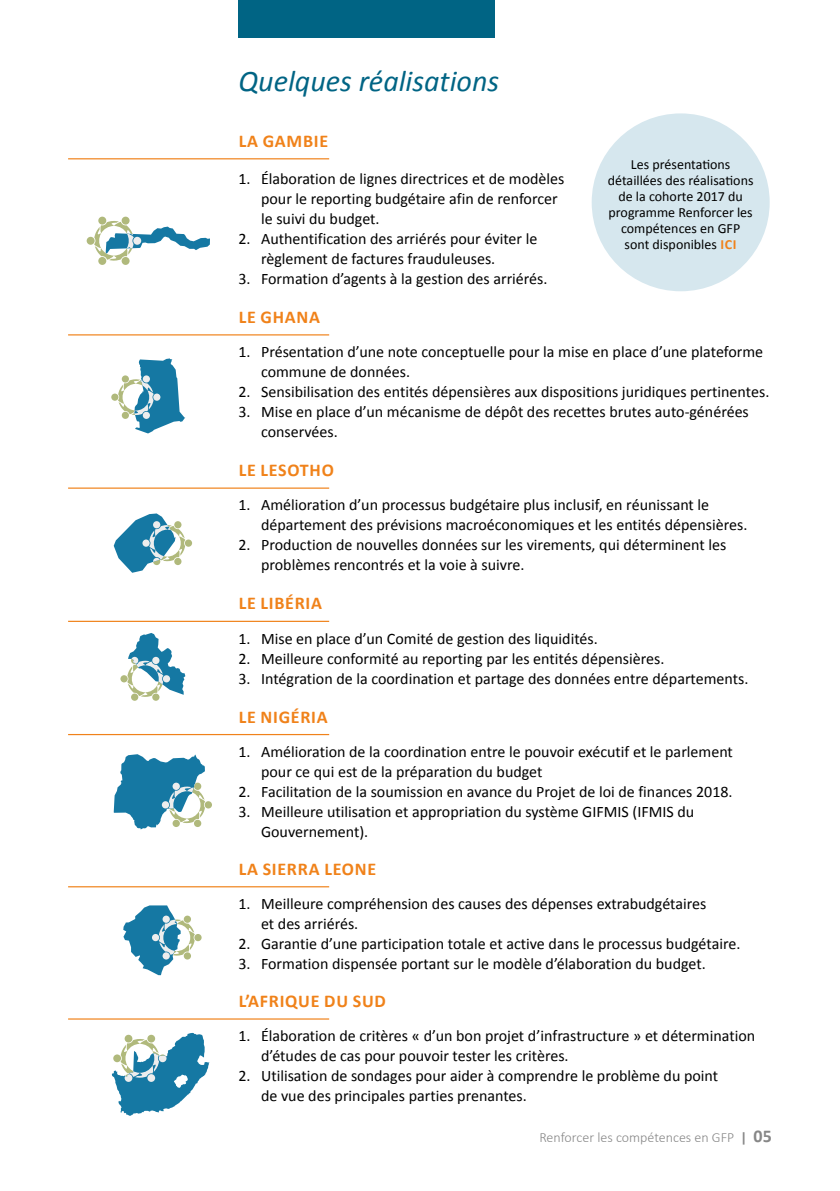
<style>
.page{position:relative;width:840px;height:1191px;background:#fff}
.page>*{position:absolute;margin:0;border:0;box-sizing:border-box;transform-origin:0 0}
.t1{font:italic 30px "Calibri";color:#006484}
.t2{font:700 18px "Calibri";letter-spacing:.04em;color:#f0821a}
.t3{font:16px/20px "Calibri";color:#000}
.t4{font:14px/16px "Calibri";color:#000;text-align:center}
.t5{font:300 14px "Calibri";color:#878787}
.s1{font-weight:700;color:#f0821a}
.s2{font-weight:700}
.s3{font-weight:700;font-size:18px}
</style>
<div class="page">
<div style="left:238px;top:0;width:256px;height:37px;background:#006484"></div>
<hr style="left:68px;top:158px;width:261px;height:1px;background:#f0821a">
<hr style="left:68px;top:334px;width:261px;height:1px;background:#f0821a">
<hr style="left:68px;top:487px;width:261px;height:2px;background:#f0821a">
<hr style="left:68px;top:621px;width:261px;height:1px;background:#f0821a">
<hr style="left:68px;top:734px;width:261px;height:1px;background:#f0821a">
<hr style="left:68px;top:886px;width:261px;height:1px;background:#f0821a">
<hr style="left:68px;top:1018px;width:261px;height:1px;background:#f0821a">
<div style="left:204px;top:801px;width:8px;height:7px;background:#b0b97c;border-radius:50%"></div>
<svg style="left:114px;top:754px;width:91px;height:75px"></svg>
<div style="left:162px;top:801px;width:7px;height:7px;background:#ededed;border-radius:50%"></div>
<div style="left:185px;top:539px;width:7px;height:8px;background:#b0b97c;border-radius:50%"></div>
<svg style="left:114px;top:513px;width:71px;height:60px"></svg>
<div style="left:142px;top:539px;width:8px;height:8px;background:#ededed;border-radius:50%"></div>
<div style="left:111px;top:393px;width:7px;height:8px;background:#b0b97c;border-radius:50%"></div>
<svg style="left:118px;top:358px;width:67px;height:75px"></svg>
<div style="left:152px;top:693px;width:7px;height:8px;background:#b0b97c;border-radius:50%"></div>
<div style="left:131px;top:693px;width:7px;height:8px;background:#b0b97c;border-radius:50%"></div>
<div style="left:120px;top:675px;width:8px;height:7px;background:#b0b97c;border-radius:50%"></div>
<svg style="left:127px;top:633px;width:58px;height:64px"></svg>
<svg style="left:112px;top:1033px;width:97px;height:82px"></svg>
<div style="left:113px;top:1054px;width:8px;height:8px;background:#b0b97c;border-radius:50%"></div>
<div style="left:591px;top:113px;width:178px;height:178px;background:#d6e7ee;border-radius:50%"></div>
<div style="left:194px;top:934px;width:7px;height:7px;background:#b0b97c;border-radius:50%"></div>
<svg style="left:123px;top:905px;width:72px;height:70px"></svg>
<div style="left:152px;top:934px;width:7px;height:7px;background:#ededed;border-radius:50%"></div>
<div style="left:121px;top:217px;width:8px;height:8px;background:#b0b97c;border-radius:50%"></div>
<div style="left:121px;top:257px;width:8px;height:8px;background:#b0b97c;border-radius:50%"></div>
<div style="left:98px;top:217px;width:8px;height:8px;background:#b0b97c;border-radius:50%"></div>
<div style="left:98px;top:257px;width:8px;height:8px;background:#b0b97c;border-radius:50%"></div>
<div style="left:87px;top:237px;width:8px;height:8px;background:#b0b97c;border-radius:50%"></div>
<svg style="left:94px;top:220px;width:116px;height:41px"></svg>
<h1 class="t1" style="left:238px;top:60px;width:262px">Quelques réalisations</h1>
<p class="t2" style="left:238px;top:129px;width:91px">LA GAMBIE</p>
<p class="t3" style="left:261px;top:169px;width:305px;text-indent:-23px">1. Élaboration de lignes directrices et de modèles pour le reporting budgétaire afin de renforcer le suivi du budget.</p>
<p class="t3" style="left:261px;top:229px;width:277px;text-indent:-23px">2. Authentification des arriérés pour éviter le règlement de factures frauduleuses.</p>
<p class="t3" style="left:238px;top:269px;width:310px">3. Formation d’agents à la gestion des arriérés.</p>
<p class="t2" style="left:238px;top:305px;width:83px">LE GHANA</p>
<p class="t3" style="left:261px;top:342px;width:503px;text-indent:-23px">1. Présentation d’une note conceptuelle pour la mise en place d’une plateforme commune de données.</p>
<p class="t3" style="left:238px;top:382px;width:532px">2. Sensibilisation des entités dépensières aux dispositions juridiques pertinentes.</p>
<p class="t3" style="left:261px;top:402px;width:489px;text-indent:-23px">3. Mise en place d’un mécanisme de dépôt des recettes brutes auto-générées conservées.</p>
<p class="t2" style="left:238px;top:459px;width:97px">LE LESOTHO</p>
<p class="t3" style="left:261px;top:495px;width:487px;text-indent:-23px">1. Amélioration d’un processus budgétaire plus inclusif, en réunissant le département des prévisions macroéconomiques et les entités dépensières.</p>
<p class="t3" style="left:261px;top:535px;width:466px;text-indent:-23px">2. Production de nouvelles données sur les virements, qui déterminent les problèmes rencontrés et la voie à suivre.</p>
<p class="t2" style="left:238px;top:592px;width:85px">LE LIBÉRIA</p>
<p class="t3" style="left:238px;top:628px;width:361px">1. Mise en place d’un Comité de gestion des liquidités.</p>
<p class="t3" style="left:238px;top:648px;width:427px">2. Meilleure conformité au reporting par les entités dépensières.</p>
<p class="t3" style="left:238px;top:668px;width:511px">3. Intégration de la coordination et partage des données entre départements.</p>
<p class="t2" style="left:238px;top:705px;width:90px">LE NIGÉRIA</p>
<p class="t3" style="left:261px;top:741px;width:473px;text-indent:-23px">1. Amélioration de la coordination entre le pouvoir exécutif et le parlement pour ce qui est de la préparation du budget</p>
<p class="t3" style="left:238px;top:781px;width:495px">2. Facilitation de la soumission en avance du Projet de loi de finances 2018.</p>
<p class="t3" style="left:261px;top:801px;width:434px;text-indent:-23px">3. Meilleure utilisation et appropriation du système GIFMIS (IFMIS du<br>Gouvernement).</p>
<p class="t2" style="left:238px;top:857px;width:139px">LA SIERRA LEONE</p>
<p class="t3" style="left:261px;top:893px;width:446px;text-indent:-23px">1. Meilleure compréhension des causes des dépenses extrabudgétaires et des arriérés.</p>
<p class="t3" style="left:238px;top:933px;width:503px">2. Garantie d’une participation totale et active dans le processus budgétaire.</p>
<p class="t3" style="left:238px;top:953px;width:468px">3. Formation dispensée portant sur le modèle d’élaboration du budget.</p>
<p class="t2" style="left:238px;top:989px;width:149px">L’AFRIQUE DU SUD</p>
<p class="t3" style="left:261px;top:1026px;width:495px;text-indent:-23px">1. Élaboration de critères « d’un bon projet d’infrastructure » et détermination d’études de cas pour pouvoir tester les critères.</p>
<p class="t3" style="left:261px;top:1066px;width:458px;text-indent:-23px">2. Utilisation de sondages pour aider à comprendre le problème du point de vue des principales parties prenantes.</p>
<p class="t4" style="left:607px;top:157px;width:147px">Les présentations détaillées des réalisations de la cohorte 2017 du programme Renforcer les compétences en GFP sont disponibles <span class="s1">ICI</span></p>
<p class="t5" style="left:539px;top:1128px;width:234px">Renforcer les compétences en GFP <span class="s2">|</span> <span class="s3">05</span></p>
</div>
